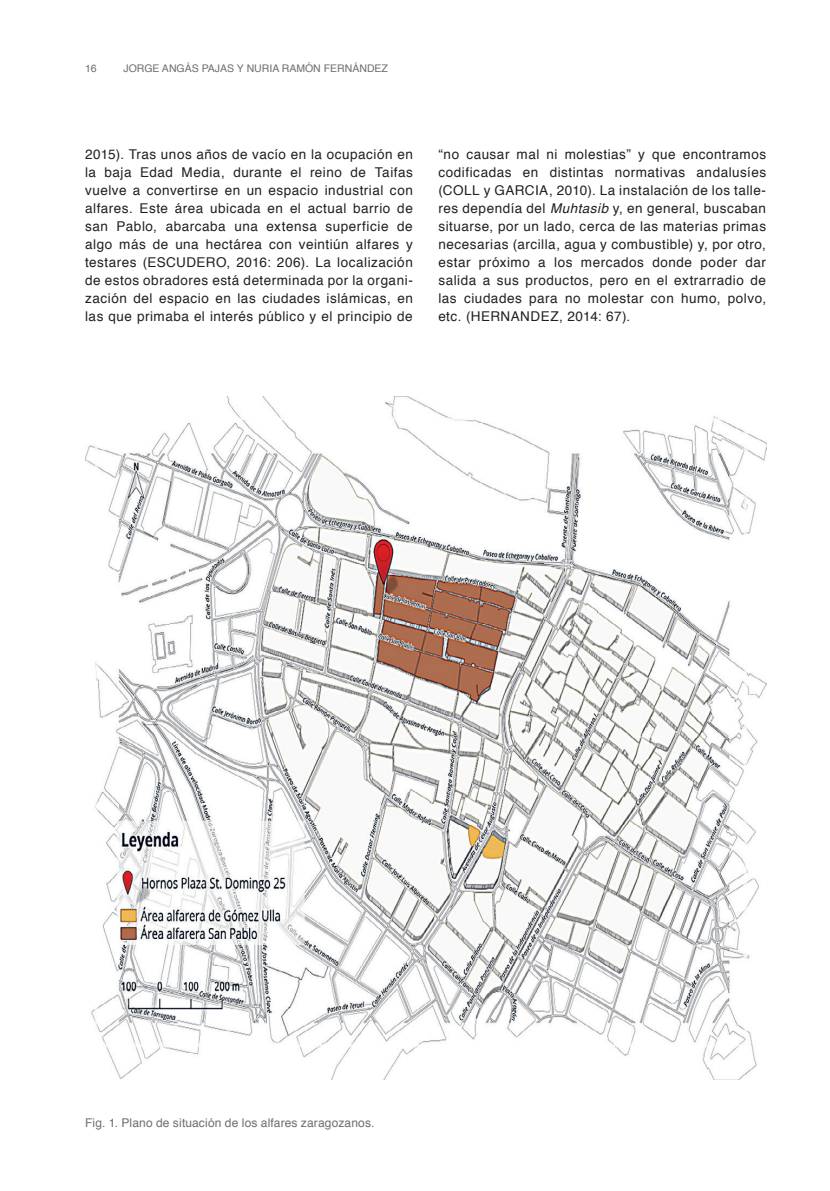
<style>
.page{position:relative;width:830px;height:1191px;background:#fff}
.page>*{position:absolute;margin:0;border:0;box-sizing:border-box;transform-origin:0 0}
.t1{font:13.5px/18px "Helvetica";letter-spacing:.035em;color:#231f20;text-align:justify}
.t2{font:12px "Helvetica";letter-spacing:.01em;color:#6c6d70}
.t3{font:10.5px "Helvetica";color:#6c6d70}
.s1{font-style:italic}
</style>
<div class="page">
<img style="left:85px;top:397px;width:680px;height:682px">
<p class="t3" style="left:85px;top:64px;width:13px">16</p>
<p class="t3" style="left:123px;top:64px;width:266px">JORGE ANGÁS PAJAS Y NURIA RAMÓN FERNÁNDEZ</p>
<p class="t1" style="left:85px;top:146px;width:329px">2015). Tras unos años de vacío en la ocupación en la baja Edad Media, durante el reino de Taifas vuelve a convertirse en un espacio industrial con alfares. Este área ubicada en el actual barrio de san Pablo, abarcaba una extensa superficie de algo más de una hectárea con veintiún alfares y testares (ESCUDERO, 2016: 206). La localización de estos obradores está determinada por la organi&shy;zación del espacio en las ciudades islámicas, en las que primaba el interés público y el principio de</p>
<p class="t1" style="left:438px;top:146px;width:329px">“no causar mal ni molestias” y que encontramos codificadas en distintas normativas andalusíes (COLL y GARCIA, 2010). La instalación de los talle&shy;res dependía del <span class="s1">Muhtasib</span> y, en general, buscaban situarse, por un lado, cerca de las materias primas necesarias (arcilla, agua y combustible) y, por otro, estar próximo a los mercados donde poder dar salida a sus productos, pero en el extrarradio de las ciudades para no molestar con humo, polvo, etc. (HERNANDEZ, 2014: 67).</p>
<p class="t2" style="left:85px;top:1118px;width:291px">Fig. 1. Plano de situación de los alfares zaragozanos.</p>
</div>
